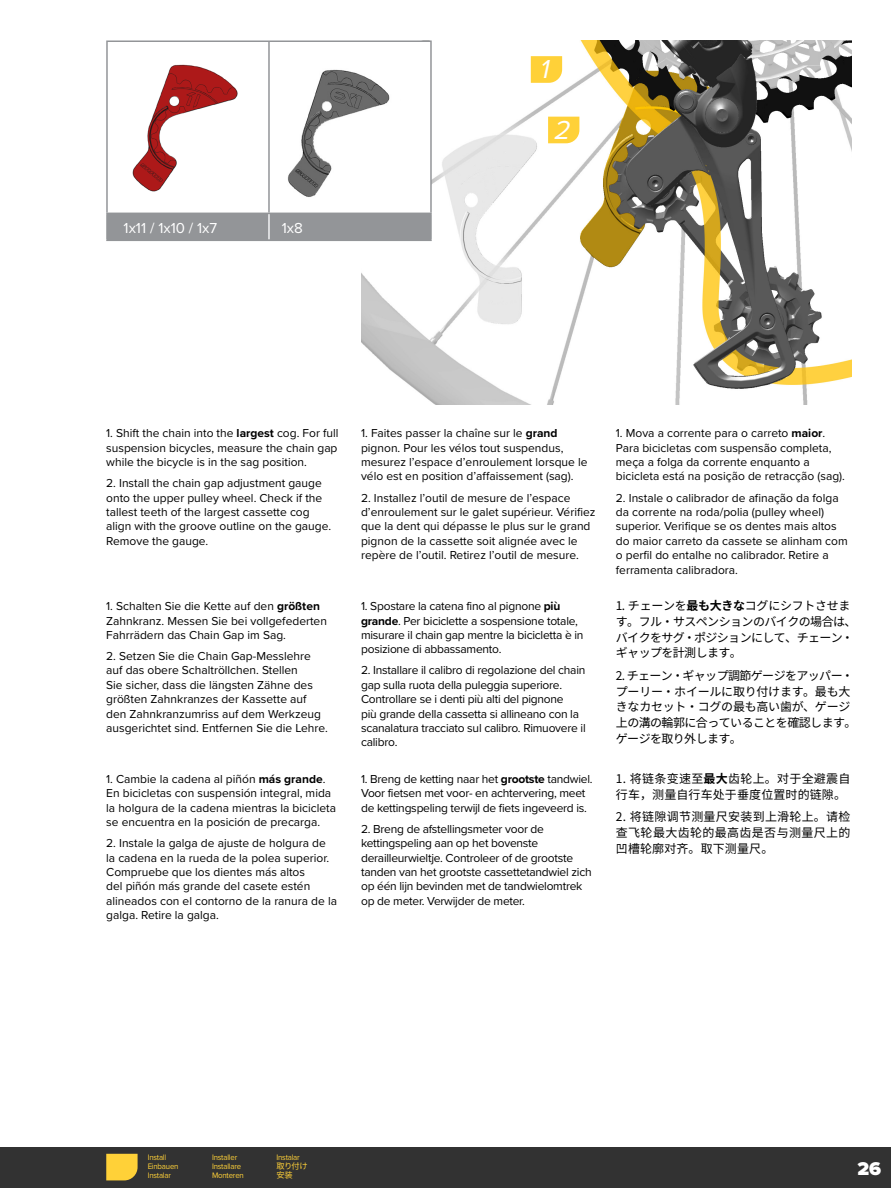
<style>
.page{position:relative;width:891px;height:1188px;background:#fff}
.page>*{position:absolute;margin:0;border:0;box-sizing:border-box;transform-origin:0 0}
.t1{font:italic 27px "Proxima Nova";color:#fff}
.t2{font:900 19.2px "Proxima Nova";color:#fff}
.Table_Text_-_Left_Al{font:15px "Proxima Nova";color:#fff}
.User_Manual_Text_-_N{font:12px/14.4px "Proxima Nova";color:#000}
.User_Manual_Text_-_N-2{font:12px/14.4px "Proxima Nova";letter-spacing:-.02em;color:#000}
.j-bodytext{font:12px/15.8px "Noto Sans CJ Kjp";letter-spacing:-.045em;color:#000}
.c-bodytext{font:12px/15.8px "Noto Sans CJ Ksc";letter-spacing:.025em;color:#000}
.Legend_Flag_Text{font:8.25px "Proxima Nova";letter-spacing:-.025em;color:#ffd138;scale:.95 1}
.Legend_Flag_Text-2{font:8.25px "Noto Sans CJ Kjp";color:#ffd138}
.Legend_Flag_Text-3{font:8.25px "Noto Sans CJ Ksc";color:#ffd138}
.s1{font-weight:700}
</style>
<div class="page">
<div style="left:0;top:1148px;width:891px;height:40px;background:#323232"></div>
<img style="left:361px;top:41px;width:490px;height:363px">
<svg style="left:531px;top:56px;width:31px;height:27px"></svg>
<svg style="left:548px;top:117px;width:31px;height:26px"></svg>
<svg style="left:106px;top:1154px;width:32px;height:26px"></svg>
<svg style="left:108px;top:42px;width:322px;height:171px"></svg>
<div style="left:108px;top:214px;width:322px;height:26px;background:#939598"></div>
<hr style="left:268px;top:214px;width:2px;height:26px;background:#f2f3f4">
<hr style="left:430px;top:214px;width:2px;height:26px;background:#939598">
<hr style="left:269px;top:240px;width:163px;height:1px;background:#939598">
<hr style="left:106px;top:40px;width:163px;height:2px;background:#939598">
<hr style="left:106px;top:42px;width:2px;height:171px;background:#939598">
<hr style="left:269px;top:40px;width:163px;height:2px;background:#939598">
<hr style="left:268px;top:42px;width:2px;height:171px;background:#939598">
<hr style="left:430px;top:42px;width:2px;height:171px;background:#939598">
<hr style="left:269px;top:213px;width:163px;height:1px;background:#939598">
<hr style="left:106px;top:213px;width:163px;height:1px;background:#939598">
<hr style="left:106px;top:214px;width:2px;height:26px;background:#939598">
<hr style="left:106px;top:240px;width:163px;height:1px;background:#939598">
<img style="left:113px;top:47px;width:133px;height:158px">
<img style="left:275px;top:47px;width:130px;height:160px">
<p class="Table_Text_-_Left_Al" style="left:124px;top:217px;width:95px">1x11 / 1x10 / 1x7</p>
<p class="Table_Text_-_Left_Al" style="left:282px;top:217px;width:23px">1x8</p>
<p class="t1" style="left:539px;top:49px;width:19px">1</p>
<p class="t1" style="left:553px;top:110px;width:25px">2</p>
<p class="User_Manual_Text_-_N" style="left:106px;top:426px;width:234px;text-align:justify">1. Shift the chain into the <span class="s1">largest</span> cog. For full suspension bicycles, measure the chain gap while the bicycle is in the sag position.</p>
<p class="User_Manual_Text_-_N" style="left:106px;top:476px;width:226px">2. Install the chain gap adjustment gauge onto the upper pulley wheel. Check if the tallest teeth of the largest cassette cog align with the groove outline on the gauge.<br>Remove the gauge.</p>
<p class="User_Manual_Text_-_N" style="left:106px;top:598px;width:222px">1. Schalten Sie die Kette auf den <span class="s1">größten<br></span>Zahnkranz. Messen Sie bei vollgefederten<br>Fahrrädern das Chain Gap im Sag.</p>
<p class="User_Manual_Text_-_N" style="left:106px;top:648px;width:223px">2. Setzen Sie die Chain Gap-Messlehre auf das obere Schaltröllchen. Stellen<br>Sie sicher, dass die längsten Zähne des größten Zahnkranzes der Kassette auf den Zahnkranzumriss auf dem Werkzeug ausgerichtet sind. Entfernen Sie die Lehre.</p>
<p class="User_Manual_Text_-_N" style="left:106px;top:771px;width:231px">1. Cambie la cadena al piñón <span class="s1">más grande</span>.<br>En bicicletas con suspensión integral, mida la holgura de la cadena mientras la bicicleta se encuentra en la posición de precarga.</p>
<p class="User_Manual_Text_-_N" style="left:106px;top:836px;width:232px">2. Instale la galga de ajuste de holgura de la cadena en la rueda de la polea superior.<br>Compruebe que los dientes más altos<br>del piñón más grande del casete estén alineados con el contorno de la ranura de la galga. Retire la galga.</p>
<p class="User_Manual_Text_-_N" style="left:361px;top:426px;width:228px">1. Faites passer la chaîne sur le <span class="s1">grand </span>pignon. Pour les vélos tout suspendus, mesurez l’espace d’enroulement lorsque le vélo est en position d’affaissement (sag).</p>
<p class="User_Manual_Text_-_N" style="left:361px;top:490px;width:236px">2. Installez l’outil de mesure de l’espace d’enroulement sur le galet supérieur. Vérifiez que la dent qui dépasse le plus sur le grand pignon de la cassette soit alignée avec le repère de l’outil. Retirez l’outil de mesure.</p>
<p class="User_Manual_Text_-_N-2" style="left:361px;top:598px;width:224px">1. Spostare la catena fino al pignone <span class="s1">più grande</span>. Per biciclette a sospensione totale, misurare il chain gap mentre la bicicletta è in posizione di abbassamento.</p>
<p class="User_Manual_Text_-_N-2" style="left:361px;top:663px;width:226px">2. Installare il calibro di regolazione del chain gap sulla ruota della puleggia superiore.<br>Controllare se i denti più alti del pignone<br>più grande della cassetta si allineano con la scanalatura tracciato sul calibro. Rimuovere il calibro.</p>
<p class="User_Manual_Text_-_N-2" style="left:361px;top:771px;width:233px">1. Breng de ketting naar het <span class="s1">grootste</span> tandwiel.<br>Voor fietsen met voor- en achtervering, meet de kettingspeling terwijl de fiets ingeveerd is.</p>
<p class="User_Manual_Text_-_N-2" style="left:361px;top:821px;width:232px">2. Breng de afstellingsmeter voor de kettingspeling aan op het bovenste derailleurwieltje. Controleer of de grootste tanden van het grootste cassettetandwiel zich op één lijn bevinden met de tandwielomtrek op de meter. Verwijder de meter.</p>
<p class="User_Manual_Text_-_N" style="left:616px;top:426px;width:231px">1. Mova a corrente para o carreto <span class="s1">maior</span>.<br>Para bicicletas com suspensão completa, meça a folga da corrente enquanto a bicicleta está na posição de retracção (sag).</p>
<p class="User_Manual_Text_-_N" style="left:616px;top:490px;width:233px">2. Instale o calibrador de afinação da folga da corrente na roda/polia (pulley wheel) superior. Verifique se os dentes mais altos do maior carreto da cassete se alinham com o perfil do entalhe no calibrador. Retire a ferramenta calibradora.</p>
<p class="j-bodytext" style="left:616px;top:598px;width:242px">1. チェーンを<span class="s1">最も大きな</span>コグにシフトさせます。フル・サスペンションのバイクの場合は、バイクをサグ・ポジションにして、チェーン・ギャップを計測します。</p>
<p class="j-bodytext" style="left:616px;top:668px;width:242px">2. チェーン・ギャップ調節ゲージをアッパー・プーリー・ホイールに取り付けます。最も大きなカセット・コグの最も高い歯が、ゲージ上の溝の輪郭に合っていることを確認します。ゲージを取り外します。</p>
<p class="c-bodytext" style="left:616px;top:771px;width:236px">1. 将链条变速至<span class="s1">最大</span>齿轮上。对于全避震自行车，测量自行车处于垂度位置时的链隙。</p>
<p class="c-bodytext" style="left:616px;top:809px;width:236px;text-align:justify">2. 将链隙调节测量尺安装到上滑轮上。请检查飞轮最大齿轮的最高齿是否与测量尺上的凹槽轮廓对齐。取下测量尺。</p>
<p class="Legend_Flag_Text" style="left:148px;top:1151px;width:21px">Install</p>
<p class="Legend_Flag_Text" style="left:212px;top:1151px;width:28px">Installer</p>
<p class="Legend_Flag_Text" style="left:276px;top:1151px;width:26px">Instalar</p>
<p class="Legend_Flag_Text" style="left:148px;top:1160px;width:34px">Einbauen</p>
<p class="Legend_Flag_Text" style="left:212px;top:1160px;width:32px">Installare</p>
<p class="Legend_Flag_Text-2" style="left:276px;top:1162px;width:33px">取り付け</p>
<p class="Legend_Flag_Text" style="left:148px;top:1169px;width:26px">Instalar</p>
<p class="Legend_Flag_Text" style="left:212px;top:1169px;width:35px">Monteren</p>
<p class="Legend_Flag_Text-3" style="left:276px;top:1171px;width:18px">安装</p>
<h2 class="t2" style="left:858px;top:1154px;width:25px">26</h2>
</div>
